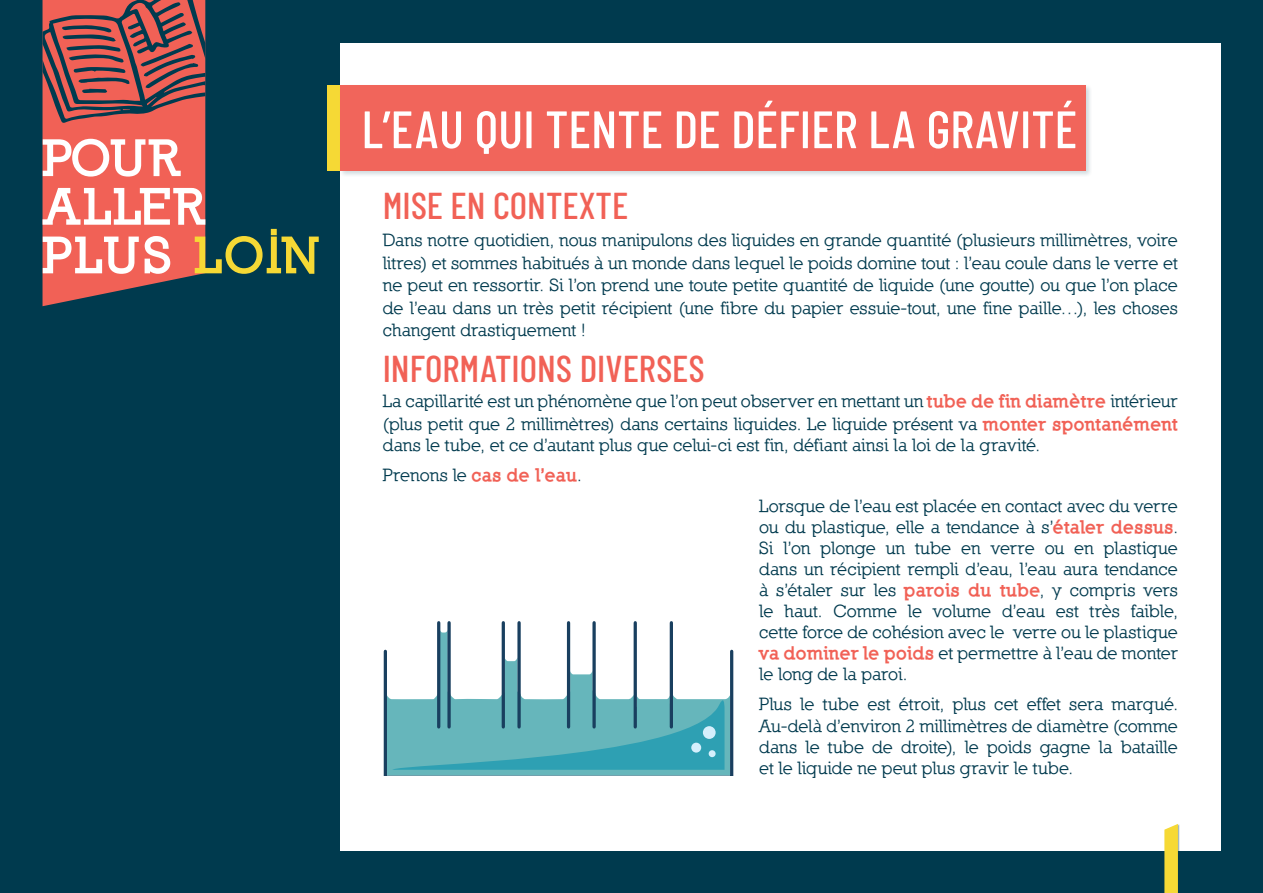
<style>
.page{position:relative;width:1263px;height:893px;background:#003a4e}
.page>*{position:absolute;margin:0;border:0;box-sizing:border-box;transform-origin:0 0}
.t1{font:500 52.5px "Barlow Condensed";color:#fff}
.t2{font:500 37.5px "Barlow Condensed";color:#f16156}
.t3{font:700 18px/21px "Nilland";color:#003a4e;text-align:justify}
.s1{font-weight:900;color:#f16156}
</style>
<div class="page">
<div style="left:340px;top:43px;width:880px;height:807px;background:#fff"></div>
<div style="left:1165px;top:824px;width:15px;height:69px;background:#003a4e;opacity:.4"></div>
<svg style="left:1164px;top:824px;width:14px;height:69px"></svg>
<svg style="left:43px;top:123px;width:162px;height:183px;fill:#f16156"></svg>
<svg style="left:43px;top:188px;width:276px;height:86px"></svg>
<svg style="left:43px;top:139px;width:138px;height:38px;background:#f6a39d"></svg>
<svg style="left:43px;top:0;width:162px;height:123px"></svg>
<div style="left:327px;top:85px;width:13px;height:85px;background:#f6d935"></div>
<div style="left:338px;top:83px;width:755px;height:95px;background:#003a4e;opacity:.2"></div>
<div style="left:340px;top:85px;width:745px;height:85px;background:#f16156"></div>
<svg style="left:384px;top:630px;width:349px;height:145px"></svg>
<svg style="left:592px;top:623px;width:4px;height:104px"></svg>
<hr style="left:567px;top:623px;width:3px;height:104px;background:#193f5f">
<hr style="left:670px;top:623px;width:3px;height:104px;background:#193f5f">
<hr style="left:634px;top:623px;width:3px;height:104px;background:#193f5f">
<svg style="left:517px;top:623px;width:4px;height:104px"></svg>
<hr style="left:502px;top:623px;width:3px;height:104px;background:#193f5f">
<svg style="left:447px;top:623px;width:4px;height:104px"></svg>
<hr style="left:437px;top:623px;width:3px;height:104px;background:#193f5f">
<h1 class="t1" style="left:361px;top:97px;width:717px">L’EAU QUI TENTE DE DÉFIER LA GRAVITÉ</h1>
<h2 class="t2" style="left:383px;top:183px;width:247px">MISE EN CONTEXTE</h2>
<p class="t3" style="left:383px;top:229px;width:797px;line-height:22.5px">Dans notre quotidien, nous manipulons des liquides en grande quantité (plusieurs millimètres, voire litres) et sommes habitués à un monde dans lequel le poids domine tout : l’eau coule dans le verre et ne peut en ressortir. Si l’on prend une toute petite quantité de liquide (une goutte) ou que l’on place de l’eau dans un très petit récipient (une fibre du papier essuie-tout, une fine paille…), les choses changent drastiquement !</p>
<h2 class="t2" style="left:383px;top:345px;width:323px">INFORMATIONS DIVERSES</h2>
<p class="t3" style="left:383px;top:390px;width:797px;line-height:21.8px">La capillarité est un phénomène que l’on peut observer en mettant un <span class="s1">tube de fin diamètre</span> intérieur (plus petit que 2 millimètres) dans certains liquides. Le liquide présent va <span class="s1">monter spontanément </span>dans le tube, et ce d’autant plus que celui-ci est fin, défiant ainsi la loi de la gravité.</p>
<p class="t3" style="left:383px;top:464px;width:200px">Prenons le <span class="s1">cas de l’eau</span>.</p>
<p class="t3" style="left:759px;top:495px;width:420px">Lorsque de l’eau est placée en contact avec du verre ou du plastique, elle a tendance à s’<span class="s1">étaler dessus</span>.<br>Si l’on plonge un tube en verre ou en plastique dans un récipient rempli d’eau, l’eau aura tendance à s’étaler sur les <span class="s1">parois du tube</span>, y compris vers le haut. Comme le volume d’eau est très faible, cette force de cohésion avec le verre ou le plastique <span class="s1">va dominer le poids</span> et permettre à l’eau de monter le long de la paroi.</p>
<p class="t3" style="left:759px;top:693px;width:420px;line-height:21.5px">Plus le tube est étroit, plus cet effet sera marqué.<br>Au-delà d’environ 2 millimètres de diamètre (comme dans le tube de droite), le poids gagne la bataille et le liquide ne peut plus gravir le tube.</p>
</div>
